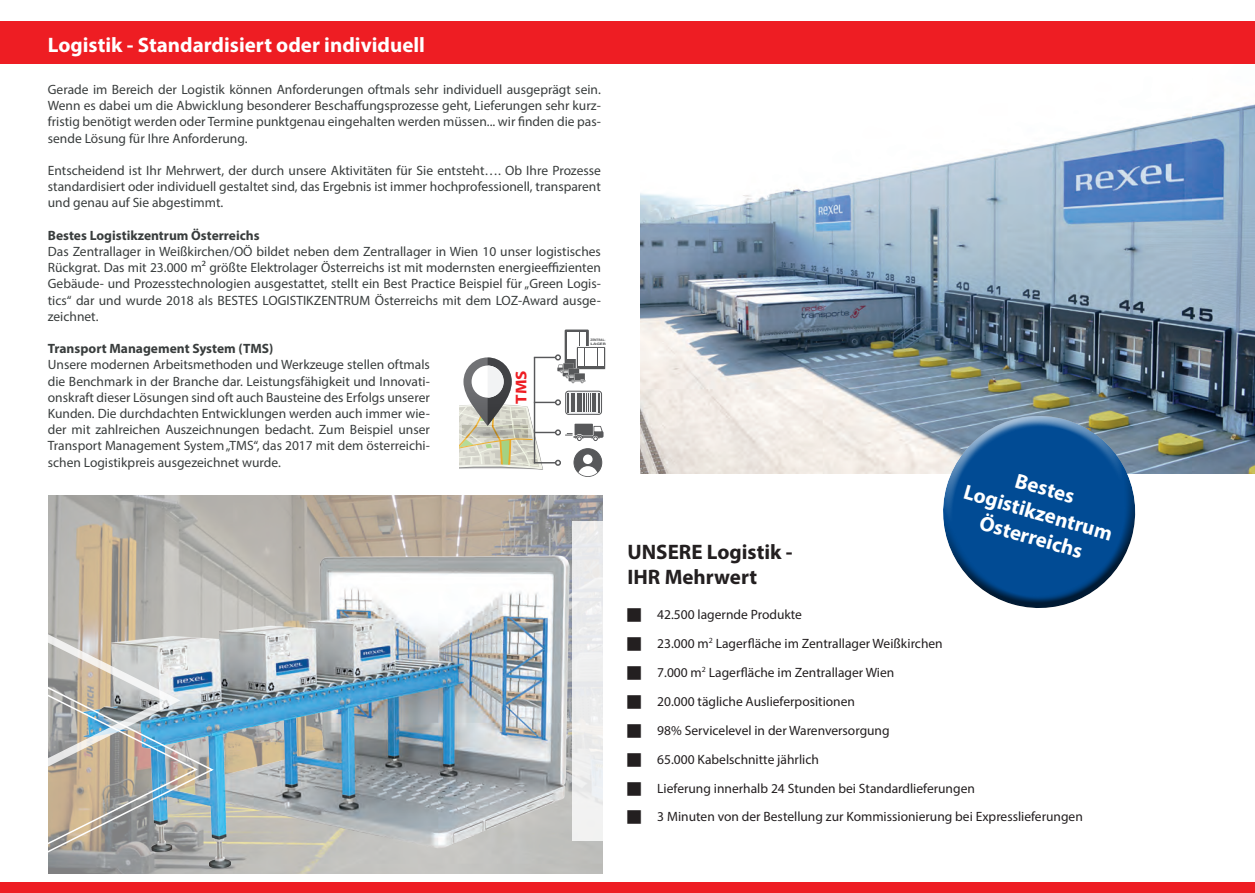
<style>
.page{position:relative;width:1255px;height:893px;background:#fff}
.page>*{position:absolute;margin:0;border:0;box-sizing:border-box;transform-origin:0 0}
.t1{font:700 21px/25.2px "Myriad Pro";color:#fff;text-align:center}
.t2{font:700 21px/25.2px "Myriad Pro";color:#231f20}
.t3{font:700 15.6px "Myriad Pro";color:#ee1d23;scale:1.1 1}
.t4{font:13.5px/16.2px "Myriad Pro";color:#393d3d;text-align:justify}
.t5{font:13.5px/29px "Myriad Pro";color:#231f20}
.t6{font:700 13.5px "Myriad Pro";color:#393d3d}
.t7{font:700 3.45px/4.2px "Myriad Pro";color:#57585a}
</style>
<div class="page">
<img style="left:49px;top:496px;width:553px;height:378px">
<img style="left:182px;top:538px;width:406px;height:336px">
<svg style="left:48px;top:524px;width:134px;height:73px"></svg>
<svg style="left:198px;top:597px;width:16px;height:277px"></svg>
<svg style="left:48px;top:597px;width:150px;height:277px"></svg>
<div style="left:0;top:882px;width:1254px;height:11px;background:#ee1d23"></div>
<div style="left:572px;top:522px;width:371px;height:319px;background:#fff"></div>
<svg style="left:564px;top:330px;width:25px;height:38px"></svg>
<div style="left:567px;top:332px;width:5px;height:8px;background:#fff"></div>
<div style="left:573px;top:332px;width:6px;height:8px;background:#fff"></div>
<div style="left:580px;top:332px;width:5px;height:8px;background:#fff"></div>
<div style="left:567px;top:341px;width:5px;height:8px;background:#fff"></div>
<div style="left:573px;top:341px;width:6px;height:8px;background:#fff"></div>
<div style="left:580px;top:341px;width:5px;height:8px;background:#fff"></div>
<div style="left:567px;top:350px;width:5px;height:9px;background:#fff"></div>
<div style="left:573px;top:350px;width:6px;height:9px;background:#fff"></div>
<svg style="left:576px;top:347px;width:29px;height:23px"></svg>
<div style="left:576px;top:346px;width:30px;height:24px;border:1px solid #fff"></div>
<div style="left:578px;top:348px;width:5px;height:9px;background:#fff"></div>
<div style="left:585px;top:348px;width:5px;height:9px;background:#fff"></div>
<div style="left:591px;top:348px;width:6px;height:9px;background:#fff"></div>
<div style="left:598px;top:348px;width:6px;height:9px;background:#fff"></div>
<div style="left:598px;top:358px;width:6px;height:8px;background:#fff"></div>
<div style="left:574px;top:449px;width:28px;height:28px;border:1px solid #57585a;border-radius:50%"></div>
<svg style="left:459px;top:354px;width:144px;height:122px"></svg>
<img style="left:640px;top:104px;width:614px;height:369px">
<div style="left:0;top:21px;width:1254px;height:43px;background:#ee1d23"></div>
<svg style="left:930px;top:390px;width:222px;height:33px"></svg>
<svg style="left:921px;top:423px;width:238px;height:185px;fill:#014b94"></svg>
<h1 class="t1" style="left:48px;top:32px;width:378px">Logistik - Standardisiert oder individuell</h1>
<p class="t4" style="left:48px;top:81px;width:554px">Gerade im Bereich der Logistik können Anforderungen oftmals sehr individuell ausgeprägt sein.<br>Wenn es dabei um die Abwicklung besonderer Beschaffungsprozesse geht, Lieferungen sehr kurz&shy;fristig benötigt werden oder Termine punktgenau eingehalten werden müssen... wir finden die pas&shy;sende Lösung für Ihre Anforderung.</p>
<p class="t4" style="left:48px;top:162px;width:554px">Entscheidend ist Ihr Mehrwert, der durch unsere Aktivitäten für Sie entsteht…. Ob Ihre Prozesse standardisiert oder individuell gestaltet sind, das Ergebnis ist immer hochprofessionell, transparent und genau auf Sie abgestimmt.</p>
<p class="t6" style="left:48px;top:226px;width:213px">Bestes Logistikzentrum Österreichs</p>
<p class="t4" style="left:48px;top:243px;width:554px">Das Zentrallager in Weißkirchen/OÖ bildet neben dem Zentrallager in Wien 10 unser logistisches Rückgrat. Das mit 23.000 m² größte Elektrolager Österreichs ist mit modernsten energieeffizienten Gebäude- und Prozesstechnologien ausgestattet, stellt ein Best Practice Beispiel für „Green Logis&shy;tics“ dar und wurde 2018 als BESTES LOGISTIKZENTRUM Österreichs mit dem LOZ-Award ausge&shy;zeichnet.</p>
<p class="t6" style="left:48px;top:340px;width:227px">Transport Management System (TMS)</p>
<p class="t4" style="left:48px;top:357px;width:383px">Unsere modernen Arbeitsmethoden und Werkzeuge stellen oftmals die Benchmark in der Branche dar. Leistungsfähigkeit und Innovati&shy;onskraft dieser Lösungen sind oft auch Bausteine des Erfolgs unserer Kunden. Die durchdachten Entwicklungen werden auch immer wie&shy;der mit zahlreichen Auszeichnungen bedacht. Zum Beispiel unser Transport Management System „TMS“, das 2017 mit dem österreichi&shy;schen Logistikpreis ausgezeichnet wurde.</p>
<p class="t7" style="left:590px;top:338px;width:17px">ZENTRAL-<br>LAGER</p>
<p class="t3" style="left:511px;top:404px;width:32px;rotate:-90deg">TMS</p>
<h1 class="t1" style="left:974px;top:454px;width:155px;rotate:16deg">Bestes<br>Logistikzentrum<br>Österreichs</h1>
<h1 class="t2" style="left:627px;top:539px;width:166px">UNSERE Logistik -<br>IHR Mehrwert</h1>
<p class="t5" style="left:657px;top:599px;width:427px">42.500 lagernde Produkte<br>23.000 m<sup>2</sup> Lagerfläche im Zentrallager Weißkirchen<br>7.000 m<sup>2</sup> Lagerfläche im Zentrallager Wien<br>20.000 tägliche Auslieferpositionen<br>98% Servicelevel in der Warenversorgung<br>65.000 Kabelschnitte jährlich<br>Lieferung innerhalb 24 Stunden bei Standardlieferungen<br>3 Minuten von der Bestellung zur Kommissionierung bei Expresslieferungen</p>
</div>
